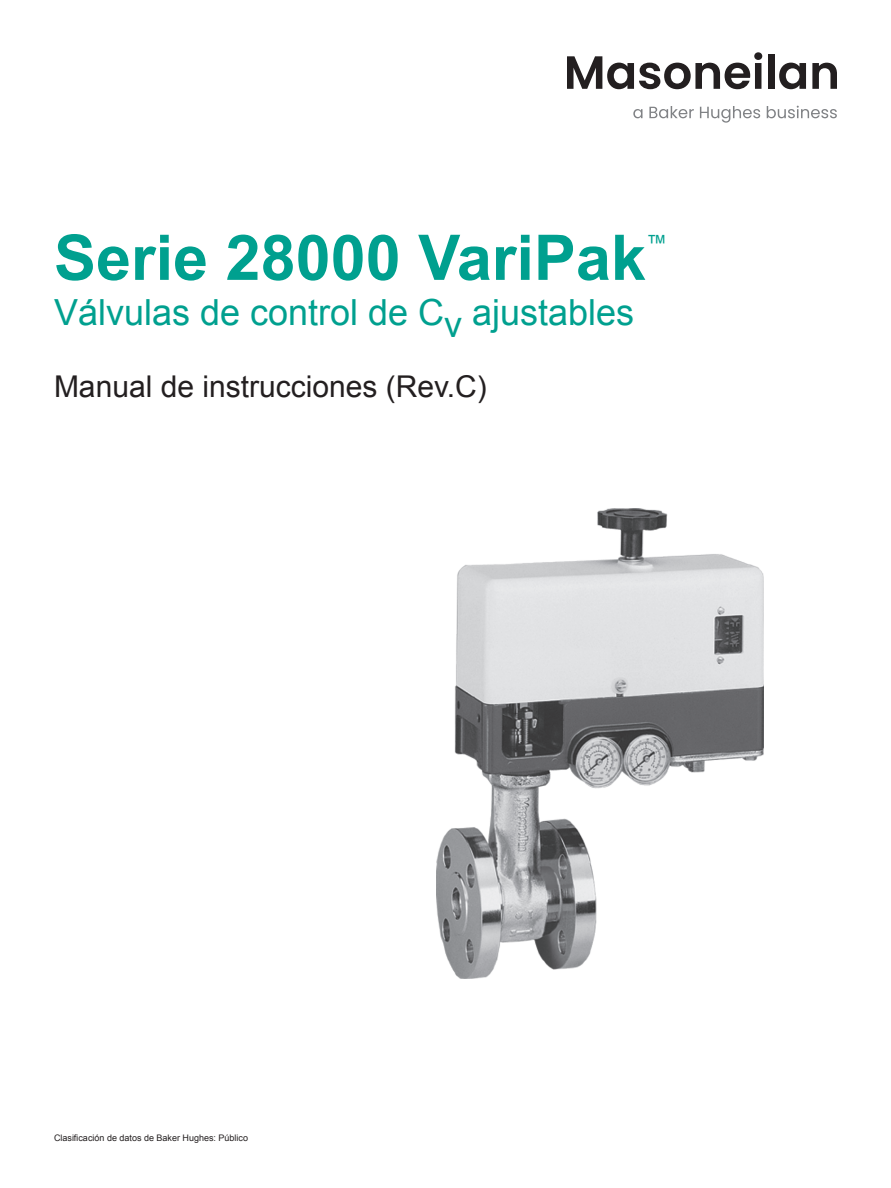
<style>
.page{position:relative;width:891px;height:1188px;background:#fff}
.page>*{position:absolute;margin:0;border:0;box-sizing:border-box;transform-origin:0 0}
._60pt_60-headline{font:700 63px "Arial";color:#00a08f}
._22pt_25-subhead{font:36px "Arial";color:#00a08f}
._22pt_25-subhead-2{font:30px "Arial";color:#231f20}
._60pt_60-headline-2{font:21px "Arial";color:#00a08f}
.t1{font:9px "Arial";color:#231f20}
</style>
<div class="page">
<img style="left:436px;top:508px;width:327px;height:471px">
<svg style="left:567px;top:52px;width:195px;height:37px"></svg>
<div style="left:768px;top:54px;width:6px;height:35px;background:#231f20"></div>
<svg style="left:779px;top:63px;width:27px;height:26px"></svg>
<svg style="left:812px;top:63px;width:25px;height:26px"></svg>
<svg style="left:633px;top:109px;width:10px;height:9px"></svg>
<svg style="left:649px;top:106px;width:45px;height:12px"></svg>
<svg style="left:700px;top:106px;width:60px;height:17px"></svg>
<svg style="left:767px;top:106px;width:70px;height:12px"></svg>
<p class="_60pt_60-headline" style="left:54px;top:216px;width:593px">Serie 28000 VariPak</p>
<p class="_60pt_60-headline-2" style="left:646px;top:229px;width:22px">™</p>
<p class="_22pt_25-subhead" style="left:54px;top:289px;width:582px">Válvulas de control de Cv ajustables</p>
<p class="_22pt_25-subhead-2" style="left:54px;top:367px;width:434px">Manual de instrucciones (Rev.C)</p>
<p class="t1" style="left:54px;top:1132px;width:196px">Clasificación de datos de Baker Hughes: Público</p>
</div>
